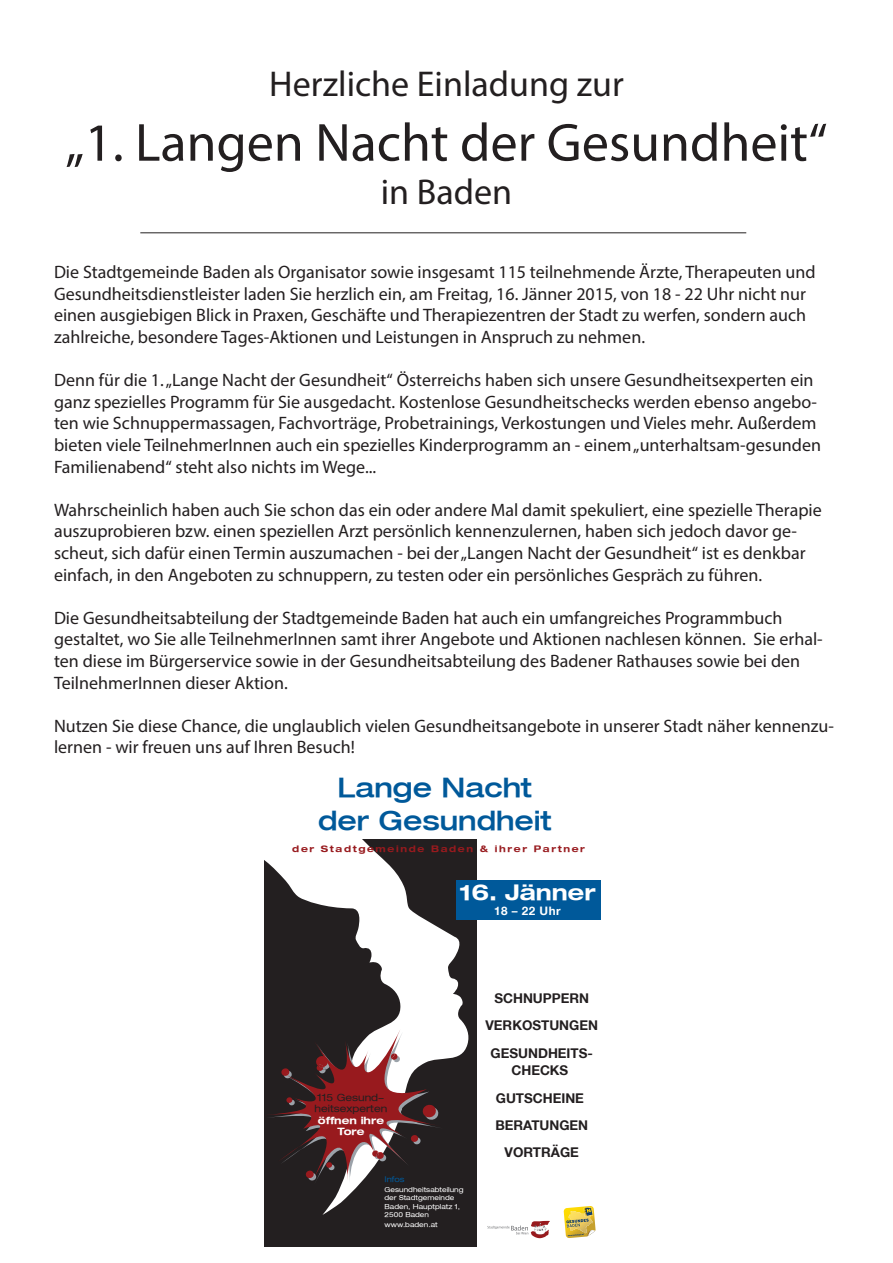
<style>
.page{position:relative;width:893px;height:1263px;background:#fff}
.page>*{position:absolute;margin:0;border:0;box-sizing:border-box;transform-origin:0 0}
.t1{font:54px "Myriad Pro";color:#231f20}
.t2{font:36px "Myriad Pro";color:#231f20}
.t3{font:500 expanded 26.85px/32.2px "Helvetica Neue";color:#00599a;text-align:center}
.t4{font:700 expanded 21.6px "Helvetica Neue";color:#fff}
.t5{font:18px/21.6px "Myriad Pro";color:#231f20}
.t6{font:700 13.35px/27.2px "Helvetica Neue";color:#231f20;text-align:center}
.t7{font:700 11.7px "Helvetica Neue";color:#fff}
.t8{font:expanded 10.05px/11.6px "Helvetica Neue";color:#231f20;text-align:center}
.t9{font:700 expanded 9.15px "Helvetica Neue";letter-spacing:.18em;color:#981a1e}
.t10{font:expanded 7.95px "Helvetica Neue";color:#00599a}
.t11{font:expanded 6.9px/8.4px "Helvetica Neue";color:#fff}
.s1{font-weight:700;color:#fff}
</style>
<div class="page">
<div style="left:264px;top:772px;width:212px;height:475px;background:#231f20"></div>
<svg style="left:264px;top:839px;width:206px;height:376px"></svg>
<div style="left:456px;top:879px;width:144px;height:40px;background:#00599a"></div>
<svg style="left:264px;top:1030px;width:179px;height:155px"></svg>
<svg style="left:487px;top:1221px;width:63px;height:17px"></svg>
<svg style="left:564px;top:1206px;width:32px;height:32px"></svg>
<div style="left:264px;top:761px;width:344px;height:78px;background:#fff"></div>
<hr style="left:140px;top:233px;width:606px;height:1px;background:#231f20">
<p class="t2" style="left:269px;top:62px;width:356px">Herzliche Einladung zur</p>
<p class="t1" style="left:65px;top:109px;width:763px">„1. Langen Nacht der Gesundheit“</p>
<p class="t2" style="left:381px;top:170px;width:133px">in Baden</p>
<p class="t5" style="left:54px;top:261px;width:763px">Die Stadtgemeinde Baden als Organisator sowie insgesamt 115 teilnehmende Ärzte, Therapeuten und Gesundheitsdienstleister laden Sie herzlich ein, am Freitag, 16. Jänner 2015, von 18 - 22 Uhr nicht nur einen ausgiebigen Blick in Praxen, Geschäfte und Therapiezentren der Stadt zu werfen, sondern auch zahlreiche, besondere Tages-Aktionen und Leistungen in Anspruch zu nehmen.</p>
<p class="t5" style="left:54px;top:369px;width:769px">Denn für die 1. „Lange Nacht der Gesundheit“ Österreichs haben sich unsere Gesundheitsexperten ein ganz spezielles Programm für Sie ausgedacht. Kostenlose Gesundheitschecks werden ebenso angebo&shy;ten wie Schnuppermassagen, Fachvorträge, Probetrainings, Verkostungen und Vieles mehr. Außerdem bieten viele TeilnehmerInnen auch ein spezielles Kinderprogramm an - einem „unterhaltsam-gesunden Familienabend“ steht also nichts im Wege...</p>
<p class="t5" style="left:54px;top:499px;width:769px">Wahrscheinlich haben auch Sie schon das ein oder andere Mal damit spekuliert, eine spezielle Therapie auszuprobieren bzw. einen speziellen Arzt persönlich kennenzulernen, haben sich jedoch davor ge&shy;scheut, sich dafür einen Termin auszumachen - bei der „Langen Nacht der Gesundheit“ ist es denkbar einfach, in den Angeboten zu schnuppern, zu testen oder ein persönliches Gespräch zu führen.</p>
<p class="t5" style="left:54px;top:607px;width:770px">Die Gesundheitsabteilung der Stadtgemeinde Baden hat auch ein umfangreiches Programmbuch gestaltet, wo Sie alle TeilnehmerInnen samt ihrer Angebote und Aktionen nachlesen können. Sie erhal&shy;ten diese im Bürgerservice sowie in der Gesundheitsabteilung des Badener Rathauses sowie bei den TeilnehmerInnen dieser Aktion.</p>
<p class="t5" style="left:54px;top:715px;width:781px">Nutzen Sie diese Chance, die unglaublich vielen Gesundheitsangebote in unserer Stadt näher kennenzu&shy;lernen - wir freuen uns auf Ihren Besuch!</p>
<p class="t3" style="left:318px;top:771px;width:235px">Lange Nacht der Gesundheit</p>
<p class="t9" style="left:292px;top:843px;width:294px">der Stadtgemeinde Baden &amp; ihrer Partner</p>
<p class="t4" style="left:459px;top:879px;width:138px">16. Jänner</p>
<p class="t7" style="left:494px;top:904px;width:68px">18 – 22 UHR</p>
<p class="t8" style="left:315px;top:1091px;width:74px">115 Gesund&shy;heitsexperten <span class="s1">öffnen ihre<br>Tore</span></p>
<p class="t10" style="left:385px;top:1175px;width:22px">Infos</p>
<p class="t11" style="left:385px;top:1185px;width:80px">Gesundheitsabteilung der Stadtgemeinde</p>
<p class="t11" style="left:385px;top:1202px;width:77px">Baden, Hauptplatz 1,<br>2500 Baden</p>
<p class="t11" style="left:385px;top:1220px;width:55px">www.baden.at</p>
<p class="t6" style="left:485px;top:985px;width:114px">SCHNUPPERN<br>VERKOSTUNGEN<br>GESUNDHEITS-</p>
<p class="t6" style="left:495px;top:1057px;width:94px">CHECKS<br>GUTSCHEINE<br>BERATUNGEN<br>VORTRÄGE</p>
</div>
